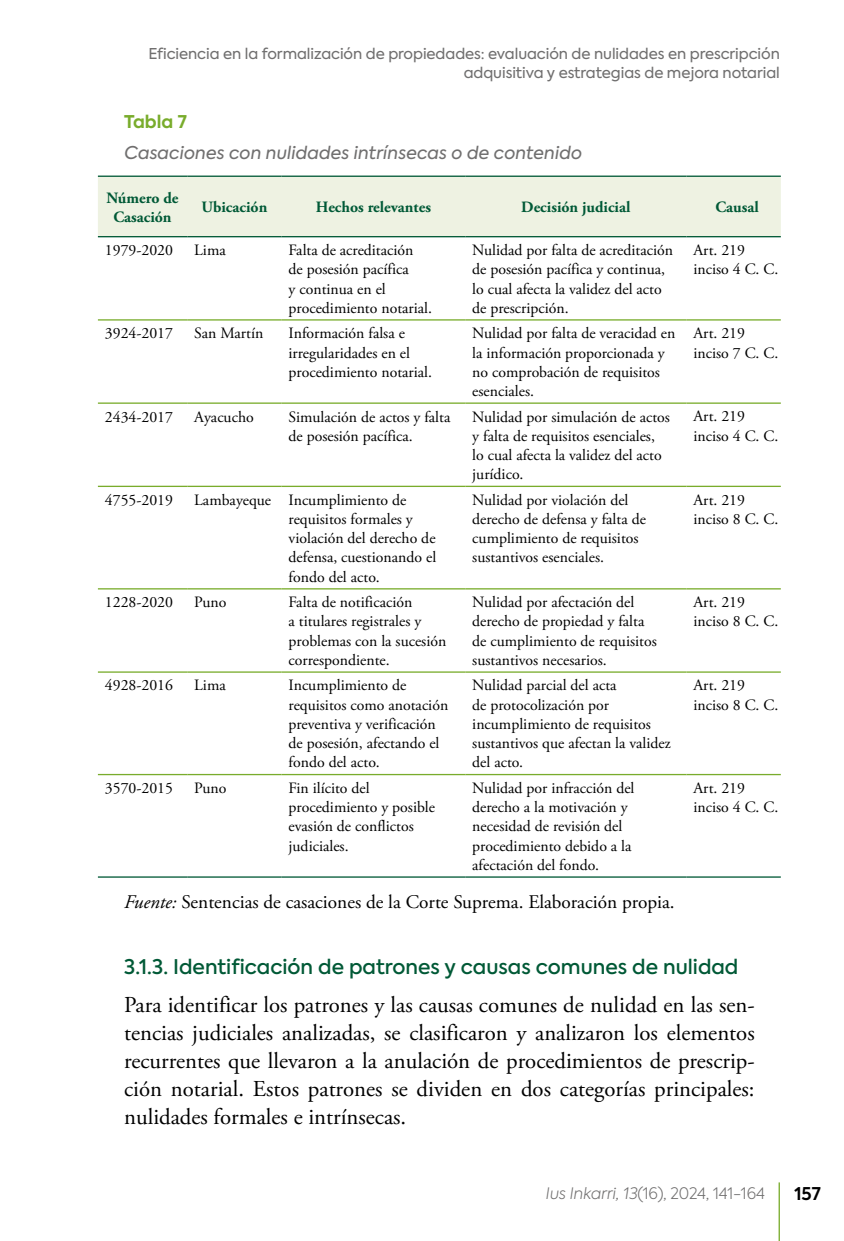
<style>
.page{position:relative;width:844px;height:1241px;background:#fff}
.page>*{position:absolute;margin:0;border:0;box-sizing:border-box;transform-origin:0 0}
.t1{font:22.75px/28px "Adobe Garamond Pro";color:#000;text-align:justify}
.t2{font:500 20.12px "Axiforma";color:#005936}
.t3{font:19.25px "Adobe Garamond Pro";color:#000}
.t4{font:italic 17.5px "Axiforma";color:#706f6f}
.t5{font:700 17.5px "Axiforma";color:#79ac2c}
.t6{font:600 17.5px "Axiforma";color:#000}
.t7{font:15.75px/19.2px "Adobe Garamond Pro";color:#000}
.t8{font:700 15.75px/19.2px "Adobe Garamond Pro";color:#005936;text-align:center}
.t9{font:300 15.75px "Axiforma";letter-spacing:-.005em;color:#706f6f}
.t10{font:14.88px/19.2px "Axiforma";letter-spacing:-.005em;color:#706f6f;text-align:right}
.s1{font-style:italic}
</style>
<div class="page">
<hr style="left:778px;top:1182px;width:1px;height:58px;background:#79ac2c">
<div style="left:98px;top:177px;width:682px;height:59px;background:#eef2e2"></div>
<svg style="left:98px;top:237px;width:682px;height:539px"></svg>
<hr style="left:98px;top:175px;width:89px;height:2px;background:#005936">
<hr style="left:187px;top:175px;width:94px;height:2px;background:#005936">
<hr style="left:281px;top:175px;width:184px;height:2px;background:#005936">
<hr style="left:465px;top:175px;width:221px;height:2px;background:#005936">
<hr style="left:686px;top:175px;width:94px;height:2px;background:#005936">
<hr style="left:98px;top:236px;width:89px;height:1px;background:#005936">
<hr style="left:187px;top:236px;width:94px;height:1px;background:#005936">
<hr style="left:281px;top:236px;width:184px;height:1px;background:#005936">
<hr style="left:465px;top:236px;width:221px;height:1px;background:#005936">
<hr style="left:686px;top:236px;width:94px;height:1px;background:#005936">
<hr style="left:98px;top:319px;width:89px;height:1px;background:#79ac2c">
<hr style="left:187px;top:319px;width:94px;height:1px;background:#79ac2c">
<hr style="left:281px;top:319px;width:184px;height:1px;background:#79ac2c">
<hr style="left:465px;top:319px;width:221px;height:1px;background:#79ac2c">
<hr style="left:686px;top:319px;width:94px;height:1px;background:#79ac2c">
<hr style="left:98px;top:402px;width:89px;height:2px;background:#79ac2c">
<hr style="left:187px;top:402px;width:94px;height:2px;background:#79ac2c">
<hr style="left:281px;top:402px;width:184px;height:2px;background:#79ac2c">
<hr style="left:465px;top:402px;width:221px;height:2px;background:#79ac2c">
<hr style="left:686px;top:402px;width:94px;height:2px;background:#79ac2c">
<hr style="left:98px;top:485px;width:89px;height:2px;background:#79ac2c">
<hr style="left:187px;top:485px;width:94px;height:2px;background:#79ac2c">
<hr style="left:281px;top:485px;width:184px;height:2px;background:#79ac2c">
<hr style="left:465px;top:485px;width:221px;height:2px;background:#79ac2c">
<hr style="left:686px;top:485px;width:94px;height:2px;background:#79ac2c">
<hr style="left:98px;top:588px;width:89px;height:1px;background:#79ac2c">
<hr style="left:187px;top:588px;width:94px;height:1px;background:#79ac2c">
<hr style="left:281px;top:588px;width:184px;height:1px;background:#79ac2c">
<hr style="left:465px;top:588px;width:221px;height:1px;background:#79ac2c">
<hr style="left:686px;top:588px;width:94px;height:1px;background:#79ac2c">
<hr style="left:98px;top:671px;width:89px;height:1px;background:#79ac2c">
<hr style="left:187px;top:671px;width:94px;height:1px;background:#79ac2c">
<hr style="left:281px;top:671px;width:184px;height:1px;background:#79ac2c">
<hr style="left:465px;top:671px;width:221px;height:1px;background:#79ac2c">
<hr style="left:686px;top:671px;width:94px;height:1px;background:#79ac2c">
<hr style="left:98px;top:773px;width:89px;height:2px;background:#79ac2c">
<hr style="left:187px;top:773px;width:94px;height:2px;background:#79ac2c">
<hr style="left:281px;top:773px;width:184px;height:2px;background:#79ac2c">
<hr style="left:465px;top:773px;width:221px;height:2px;background:#79ac2c">
<hr style="left:686px;top:773px;width:94px;height:2px;background:#79ac2c">
<hr style="left:98px;top:876px;width:89px;height:1px;background:#005936">
<hr style="left:187px;top:876px;width:94px;height:1px;background:#005936">
<hr style="left:281px;top:876px;width:184px;height:1px;background:#005936">
<hr style="left:465px;top:876px;width:221px;height:1px;background:#005936">
<hr style="left:686px;top:876px;width:94px;height:1px;background:#005936">
<p class="t10" style="left:148px;top:44px;width:633px">Eficiencia en la formalización de propiedades: evaluación de nulidades en prescripción adquisitiva y estrategias de mejora notarial</p>
<p class="t5" style="left:124px;top:109px;width:64px">Tabla 7</p>
<p class="t4" style="left:124px;top:141px;width:459px">Casaciones con nulidades intrínsecas o de contenido</p>
<p class="t8" style="left:107px;top:188px;width:73px">Número de<br>Casación</p>
<p class="t8" style="left:201px;top:198px;width:67px">Ubicación</p>
<p class="t8" style="left:316px;top:198px;width:116px">Hechos relevantes</p>
<p class="t8" style="left:521px;top:198px;width:111px">Decisión judicial</p>
<p class="t8" style="left:715px;top:198px;width:45px">Causal</p>
<p class="t7" style="left:105px;top:241px;width:70px">1979-2020</p>
<p class="t7" style="left:194px;top:241px;width:33px">Lima</p>
<p class="t7" style="left:288px;top:241px;width:145px">Falta de acreditación<br>de posesión pacífica<br>y continua en el procedimiento notarial.</p>
<p class="t7" style="left:472px;top:241px;width:202px">Nulidad por falta de acreditación de posesión pacífica y continua, lo cual afecta la validez del acto de prescripción.</p>
<p class="t7" style="left:693px;top:241px;width:86px">Art. 219 inciso 4 C. C.</p>
<p class="t7" style="left:105px;top:324px;width:70px">3924-2017</p>
<p class="t7" style="left:194px;top:324px;width:71px">San Martín</p>
<p class="t7" style="left:288px;top:324px;width:145px">Información falsa e irregularidades en el procedimiento notarial.</p>
<p class="t7" style="left:472px;top:324px;width:204px">Nulidad por falta de veracidad en la información proporcionada y no comprobación de requisitos esenciales.</p>
<p class="t7" style="left:693px;top:324px;width:86px">Art. 219 inciso 7 C. C.</p>
<p class="t7" style="left:105px;top:407px;width:70px">2434-2017</p>
<p class="t7" style="left:194px;top:407px;width:61px">Ayacucho</p>
<p class="t7" style="left:288px;top:407px;width:163px">Simulación de actos y falta de posesión pacífica.</p>
<p class="t7" style="left:472px;top:407px;width:199px">Nulidad por simulación de actos y falta de requisitos esenciales, lo cual afecta la validez del acto jurídico.</p>
<p class="t7" style="left:693px;top:407px;width:86px">Art. 219 inciso 4 C. C.</p>
<p class="t7" style="left:105px;top:490px;width:70px">4755-2019</p>
<p class="t7" style="left:288px;top:490px;width:149px;text-indent:-94px">Lambayeque Incumplimiento de requisitos formales y violación del derecho de defensa, cuestionando el fondo del acto.</p>
<p class="t7" style="left:472px;top:490px;width:175px">Nulidad por violación del derecho de defensa y falta de cumplimiento de requisitos sustantivos esenciales.</p>
<p class="t7" style="left:693px;top:490px;width:86px">Art. 219 inciso 8 C. C.</p>
<p class="t7" style="left:105px;top:593px;width:70px">1228-2020</p>
<p class="t7" style="left:194px;top:593px;width:34px">Puno</p>
<p class="t7" style="left:288px;top:593px;width:159px">Falta de notificación<br>a titulares registrales y problemas con la sucesión correspondiente.</p>
<p class="t7" style="left:472px;top:593px;width:186px">Nulidad por afectación del derecho de propiedad y falta de cumplimiento de requisitos sustantivos necesarios.</p>
<p class="t7" style="left:693px;top:593px;width:86px">Art. 219 inciso 8 C. C.</p>
<p class="t7" style="left:105px;top:676px;width:70px">4928-2016</p>
<p class="t7" style="left:194px;top:676px;width:33px">Lima</p>
<p class="t7" style="left:288px;top:676px;width:161px">Incumplimiento de requisitos como anotación preventiva y verificación de posesión, afectando el fondo del acto.</p>
<p class="t7" style="left:472px;top:676px;width:200px">Nulidad parcial del acta<br>de protocolización por incumplimiento de requisitos sustantivos que afectan la validez del acto.</p>
<p class="t7" style="left:693px;top:676px;width:86px">Art. 219 inciso 8 C. C.</p>
<p class="t7" style="left:105px;top:778px;width:70px">3570-2015</p>
<p class="t7" style="left:194px;top:778px;width:34px">Puno</p>
<p class="t7" style="left:288px;top:778px;width:148px">Fin ilícito del procedimiento y posible evasión de conflictos judiciales.</p>
<p class="t7" style="left:472px;top:778px;width:164px">Nulidad por infracción del derecho a la motivación y necesidad de revisión del procedimiento debido a la afectación del fondo.</p>
<p class="t7" style="left:693px;top:778px;width:86px">Art. 219 inciso 4 C. C.</p>
<p class="t3" style="left:124px;top:890px;width:552px"><span class="s1">Fuente:</span> Sentencias de casaciones de la Corte Suprema. Elaboración propia.</p>
<p class="t2" style="left:124px;top:953px;width:615px">3.1.3. Identificación de patrones y causas comunes de nulidad</p>
<p class="t1" style="left:124px;top:991px;width:632px">Para identificar los patrones y las causas comunes de nulidad en las sen&shy;tencias judiciales analizadas, se clasificaron y analizaron los elementos recurrentes que llevaron a la anulación de procedimientos de prescrip&shy;ción notarial. Estos patrones se dividen en dos categorías principales: nulidades formales e intrínsecas.</p>
<p class="t9" style="left:545px;top:1182px;width:221px"><span class="s1">Ius Inkarri, 13</span>(16), 2024, 141-164</p>
<p class="t6" style="left:794px;top:1181px;width:28px">157</p>
</div>
